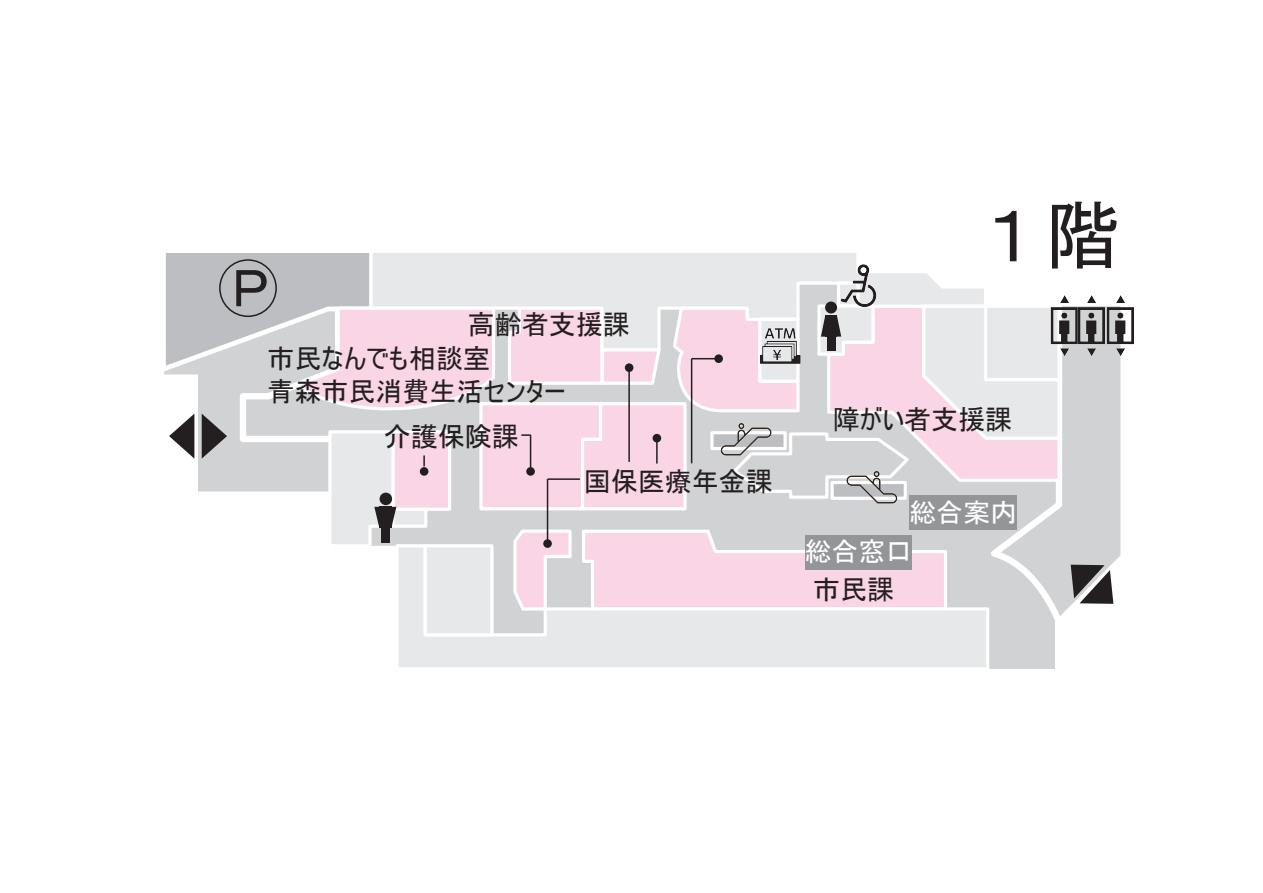
<style>
.page{position:relative;width:1263px;height:893px;background:#fff}
.page>*{position:absolute;margin:0;border:0;box-sizing:border-box;transform-origin:0 0}
.t1{font:74.4px "MS Gothic";color:#231f20}
.t2{font:54px "MSUI Gothic";color:#231f20}
.t3{font:27px/33.2px "MSUI Gothic";color:#231f20}
.t4{font:27px "MSUI Gothic";color:#fff}
</style>
<div class="page">
<svg style="left:991px;top:369px;width:129px;height:299px;fill:#d1d2d4"></svg>
<svg style="left:399px;top:627px;width:592px;height:42px;background:#e7e8e9"></svg>
<div style="left:424px;top:544px;width:70px;height:92px;background:#e7e8e9;border:3px solid #fff"></div>
<img style="left:1113px;top:295px;width:21px;height:74px">
<svg style="left:164px;top:253px;width:949px;height:374px"></svg>
<img style="left:710px;top:402px;width:68px;height:68px">
<img style="left:839px;top:450px;width:68px;height:68px">
<h2 class="t2" style="left:231px;top:260px;width:40px">Ｐ</h2>
<p class="t3" style="left:267px;top:308px;width:364px;text-indent:200px">高齢者支援課市民なんでも相談室<br>青森市民消費生活センター</p>
<p class="t3" style="left:384px;top:420px;width:136px">介護保険課</p>
<p class="t3" style="left:584px;top:465px;width:190px">国保医療年金課</p>
<h1 class="t1" style="left:972px;top:198px;width:150px">１階</h1>
<p class="t3" style="left:833px;top:403px;width:181px">障がい者支援課</p>
<p class="t4" style="left:909px;top:498px;width:109px">総合案内</p>
<p class="t4" style="left:804px;top:538px;width:109px">総合窓口</p>
<p class="t3" style="left:813px;top:572px;width:82px">市民課</p>
</div>
